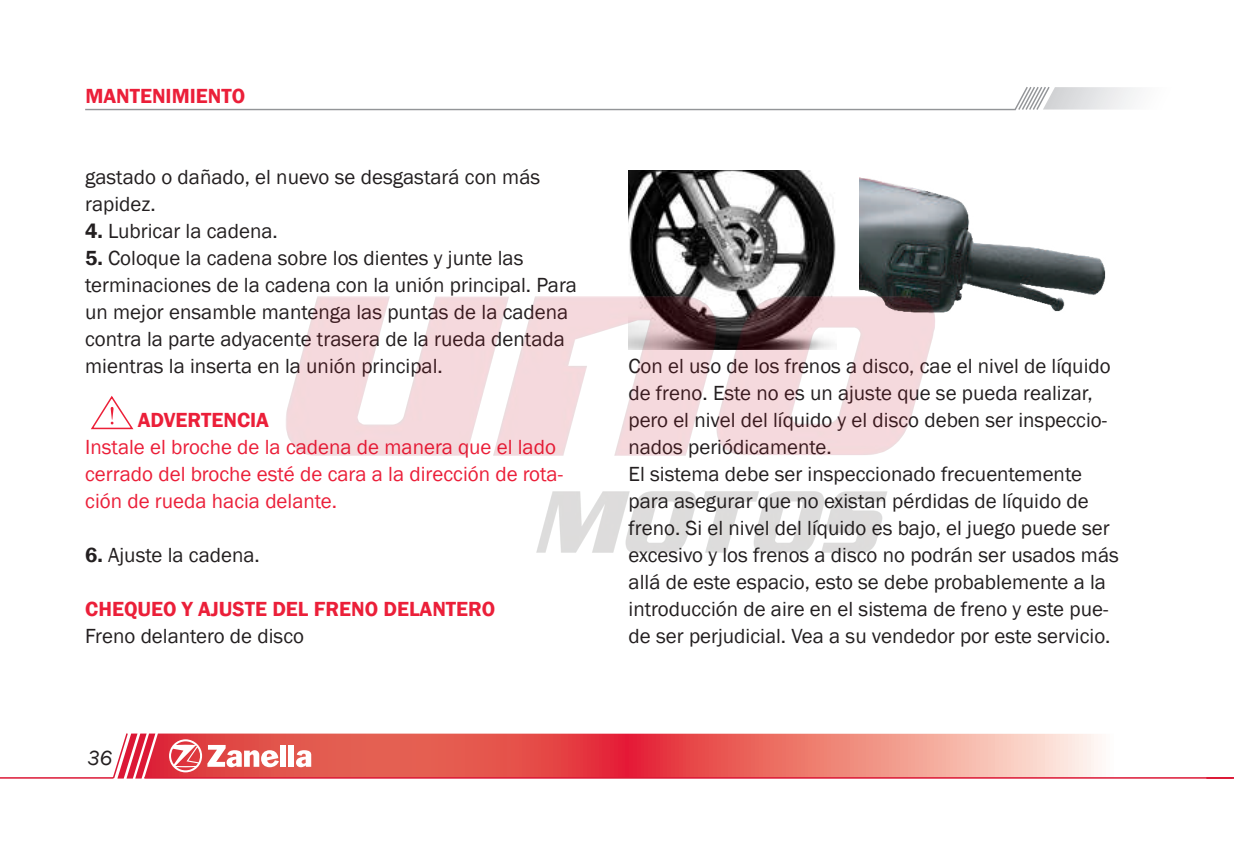
<style>
.page{position:relative;width:1234px;height:851px;background:#fff}
.page>*{position:absolute;margin:0;border:0;box-sizing:border-box;transform-origin:0 0}
.t1{font:21px/27px "Franklin Gothic";color:#231f20}
.t2{font:21px/27px "Franklin Gothic";color:#eb1f39}
.t3{font:600 21px "Franklin Gothic";color:#eb1f39}
.t4{font:italic 21px "Franklin Gothic";color:#231f20}
.s1{font-weight:600}
</style>
<div class="page">
<svg style="left:155px;top:733px;width:943px;height:44px;background:#eb746e"></svg>
<svg style="left:0;top:733px;width:155px;height:46px"></svg>
<hr style="left:144px;top:777px;width:1088px;height:1px;background:#dc1735">
<svg style="left:296px;top:750px;width:15px;height:17px"></svg>
<div style="left:280px;top:744px;width:6px;height:22px;background:#fff"></div>
<div style="left:288px;top:744px;width:6px;height:22px;background:#fff"></div>
<svg style="left:169px;top:739px;width:110px;height:33px"></svg>
<svg style="left:85px;top:87px;width:1053px;height:24px"></svg>
<svg style="left:91px;top:395px;width:35px;height:35px"></svg>
<img style="left:126px;top:170px;width:980px;height:383px">
<p class="t3" style="left:85px;top:83px;width:161px">MANTENIMIENTO</p>
<p class="t1" style="left:85px;top:164px;width:456px">gastado o dañado, el nuevo se desgastará con más rapidez.</p>
<p class="t1" style="left:85px;top:218px;width:194px"><span class="s1">4.</span> Lubricar la cadena.</p>
<p class="t1" style="left:85px;top:245px;width:493px"><span class="s1">5.</span> Coloque la cadena sobre los dientes y junte las terminaciones de la cadena con la unión principal. Para un mejor ensamble mantenga las puntas de la cadena contra la parte adyacente trasera de la rueda dentada mientras la inserta en la unión principal.</p>
<p class="t3" style="left:138px;top:407px;width:133px">ADVERTENCIA</p>
<p class="t2" style="left:85px;top:434px;width:479px">Instale el broche de la cadena de manera que el lado cerrado del broche esté de cara a la dirección de rota&shy;ción de rueda hacia delante.</p>
<p class="t1" style="left:85px;top:542px;width:176px"><span class="s1">6.</span> Ajuste la cadena.</p>
<p class="t3" style="left:85px;top:596px;width:411px">CHEQUEO Y AJUSTE DEL FRENO DELANTERO</p>
<p class="t1" style="left:85px;top:623px;width:220px">Freno delantero de disco</p>
<p class="t4" style="left:88px;top:744px;width:26px">36</p>
<p class="t1" style="left:628px;top:353px;width:492px">Con el uso de los frenos a disco, cae el nivel de líquido de freno. Este no es un ajuste que se pueda realizar, pero el nivel del líquido y el disco deben ser inspeccio&shy;nados periódicamente.<br>El sistema debe ser inspeccionado frecuentemente para asegurar que no existan pérdidas de líquido de freno. Si el nivel del líquido es bajo, el juego puede ser excesivo y los frenos a disco no podrán ser usados más allá de este espacio, esto se debe probablemente a la introducción de aire en el sistema de freno y este pue&shy;de ser perjudicial. Vea a su vendedor por este servicio.</p>
</div>
